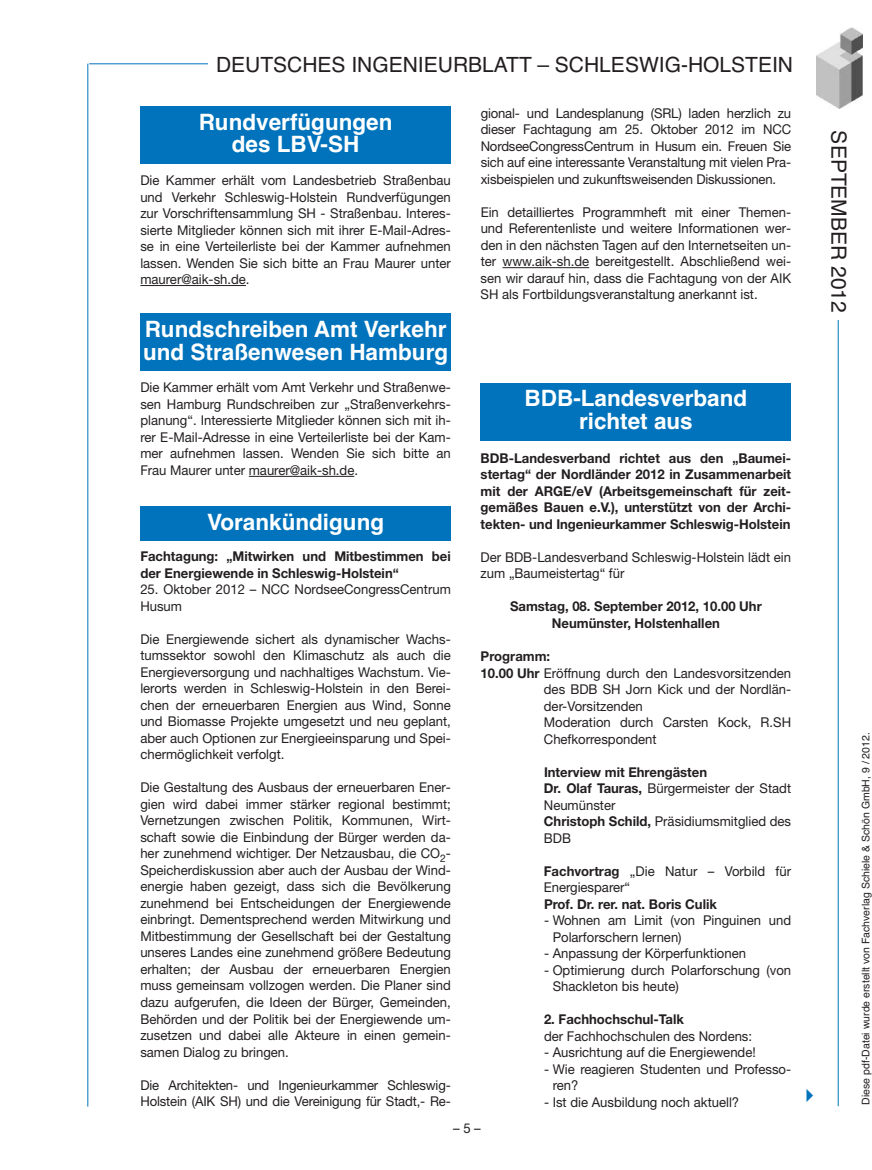
<style>
.page{position:relative;width:872px;height:1170px;background:#fff}
.page>*{position:absolute;margin:0;border:0;box-sizing:border-box;transform-origin:0 0}
.t1{font:700 22.5px/22.5px "Helvetica";color:#fff;text-align:center}
.t2{font:21px "Helvetica";color:#231f20}
.t3{font:13.5px/16.5px "Helvetica Neue";color:#231f20}
.t4{font:700 13.5px/16.5px "Helvetica Neue";color:#231f20}
.t5{font:10.5px "Helvetica";color:#231f20}
.s1{font-weight:700}
</style>
<div class="page">
<hr style="left:87px;top:64px;width:1px;height:1042px;background:#0073bc">
<hr style="left:89px;top:63px;width:124px;height:1px;background:#0073bc">
<img style="left:816px;top:28px;width:46px;height:80px">
<div style="left:208px;top:55px;width:586px;height:30px;background:#fff"></div>
<hr style="left:837px;top:226px;width:1px;height:880px;background:#0073bc">
<div style="left:817px;top:130px;width:29px;height:190px;background:#fff"></div>
<div style="left:140px;top:106px;width:311px;height:58px;background:#0073bc"></div>
<hr style="left:140px;top:285px;width:106px;height:1px;background:#231f20">
<div style="left:140px;top:313px;width:311px;height:58px;background:#0073bc"></div>
<hr style="left:249px;top:476px;width:105px;height:1px;background:#231f20">
<div style="left:140px;top:506px;width:311px;height:34px;background:#0073bc"></div>
<hr style="left:502px;top:267px;width:87px;height:1px;background:#231f20">
<div style="left:480px;top:383px;width:311px;height:57px;background:#0073bc"></div>
<h2 class="t2" style="left:216px;top:53px;width:578px">DEUTSCHES INGENIEURBLATT – SCHLESWIG-HOLSTEIN</h2>
<h1 class="t1" style="left:199px;top:111px;width:195px">Rundverfügungen des LBV-SH</h1>
<p class="t3" style="left:140px;top:173px;width:312px;text-align:justify">Die Kammer erhält vom Landesbetrieb Straßenbau und Verkehr Schleswig-Holstein Rundverfügungen zur Vorschriftensammlung SH - Straßenbau. Interes&shy;sierte Mitglieder können sich mit ihrer E-Mail-Adres&shy;se in eine Verteilerliste bei der Kammer aufnehmen lassen. Wenden Sie sich bitte an Frau Maurer unter maurer@aik-sh.de.</p>
<h1 class="t1" style="left:143px;top:318px;width:307px;text-align:left">Rundschreiben Amt Verkehr und Straßenwesen Hamburg</h1>
<p class="t3" style="left:140px;top:380px;width:312px;text-align:justify">Die Kammer erhält vom Amt Verkehr und Straßenwe&shy;sen Hamburg Rundschreiben zur „Straßenverkehrs&shy;planung“. Interessierte Mitglieder können sich mit ih&shy;rer E-Mail-Adresse in eine Verteilerliste bei der Kam&shy;mer aufnehmen lassen. Wenden Sie sich bitte an Frau Maurer unter maurer@aik-sh.de.</p>
<h1 class="t1" style="left:207px;top:510px;width:179px">Vorankündigung</h1>
<p class="t4" style="left:140px;top:549px;width:312px">Fachtagung: „Mitwirken und Mitbestimmen bei der Energiewende in Schleswig-Holstein“</p>
<p class="t3" style="left:140px;top:582px;width:312px">25. Oktober 2012 – NCC NordseeCongressCentrum<br>Husum</p>
<p class="t3" style="left:140px;top:632px;width:312px;text-align:justify">Die Energiewende sichert als dynamischer Wachs&shy;tumssektor sowohl den Klimaschutz als auch die Energieversorgung und nachhaltiges Wachstum. Vie&shy;lerorts werden in Schleswig-Holstein in den Berei&shy;chen der erneuerbaren Energien aus Wind, Sonne und Biomasse Projekte umgesetzt und neu geplant, aber auch Optionen zur Energieeinsparung und Spei&shy;chermöglichkeit verfolgt.</p>
<p class="t3" style="left:140px;top:780px;width:312px;text-align:justify">Die Gestaltung des Ausbaus der erneuerbaren Ener&shy;gien wird dabei immer stärker regional bestimmt; Vernetzungen zwischen Politik, Kommunen, Wirt&shy;schaft sowie die Einbindung der Bürger werden da&shy;her zunehmend wichtiger. Der Netzausbau, die CO<sub>2</sub>- Speicherdiskussion aber auch der Ausbau der Wind&shy;energie haben gezeigt, dass sich die Bevölkerung zunehmend bei Entscheidungen der Energiewende einbringt. Dementsprechend werden Mitwirkung und Mitbestimmung der Gesellschaft bei der Gestaltung unseres Landes eine zunehmend größere Bedeutung erhalten; der Ausbau der erneuerbaren Energien muss gemeinsam vollzogen werden. Die Planer sind dazu aufgerufen, die Ideen der Bürger, Gemeinden, Behörden und der Politik bei der Energiewende um&shy;zusetzen und dabei alle Akteure in einen gemein&shy;samen Dialog zu bringen.</p>
<p class="t3" style="left:140px;top:1077px;width:312px">Die Architekten- und Ingenieurkammer Schleswig-<br>Holstein (AIK SH) und die Vereinigung für Stadt,- Re-</p>
<p class="t3" style="left:480px;top:106px;width:312px;text-align:justify">gional- und Landesplanung (SRL) laden herzlich zu dieser Fachtagung am 25. Oktober 2012 im NCC NordseeCongressCentrum in Husum ein. Freuen Sie sich auf eine interessante Veranstaltung mit vielen Pra&shy;xisbeispielen und zukunftsweisenden Diskussionen.</p>
<p class="t3" style="left:480px;top:205px;width:312px;text-align:justify">Ein detailliertes Programmheft mit einer Themen&shy;und Referentenliste und weitere Informationen wer&shy;den in den nächsten Tagen auf den Internetseiten un&shy;ter www.aik-sh.de bereitgestellt. Abschließend wei&shy;sen wir darauf hin, dass die Fachtagung von der AIK SH als Fortbildungsveranstaltung anerkannt ist.</p>
<h1 class="t1" style="left:524px;top:387px;width:224px">BDB-Landesverband richtet aus</h1>
<p class="t4" style="left:480px;top:451px;width:312px;text-align:justify">BDB-Landesverband richtet aus den „Baumei&shy;stertag“ der Nordländer 2012 in Zusammenarbeit mit der ARGE/eV (Arbeitsgemeinschaft für zeit&shy;gemäßes Bauen e.V.), unterstützt von der Archi&shy;tekten- und Ingenieurkammer Schleswig-Holstein</p>
<p class="t3" style="left:480px;top:550px;width:312px">Der BDB-Landesverband Schleswig-Holstein lädt ein zum „Baumeistertag“ für</p>
<p class="t4" style="left:510px;top:599px;width:253px;text-align:center">Samstag, 08. September 2012, 10.00 Uhr<br>Neumünster, Holstenhallen</p>
<p class="t4" style="left:480px;top:649px;width:71px">Programm:</p>
<p class="t3" style="left:480px;top:665px;width:312px"><span class="s1">10.00 Uhr</span> Eröffnung durch den Landesvorsitzenden</p>
<p class="t3" style="left:544px;top:682px;width:249px">des BDB SH Jorn Kick und der Nordlän-</p>
<p class="t3" style="left:544px;top:698px;width:100px">der-Vorsitzenden</p>
<p class="t3" style="left:544px;top:715px;width:249px">Moderation durch Carsten Kock, R.SH</p>
<p class="t3" style="left:544px;top:731px;width:114px">Chefkorrespondent</p>
<p class="t3" style="left:544px;top:764px;width:249px"><span class="s1">Interview mit Ehrengästen<br>Dr. Olaf Tauras,</span> Bürgermeister der Stadt<br>Neumünster<br><span class="s1">Christoph Schild,</span> Präsidiumsmitglied des<br>BDB</p>
<p class="t3" style="left:544px;top:863px;width:249px"><span class="s1">Fachvortrag</span> „Die Natur – Vorbild für<br>Energiesparer“</p>
<p class="t4" style="left:544px;top:896px;width:174px">Prof. Dr. rer. nat. Boris Culik</p>
<p class="t3" style="left:552px;top:913px;width:240px;text-indent:-9px">- Wohnen am Limit (von Pinguinen und<br>Polarforschern lernen)</p>
<p class="t3" style="left:544px;top:946px;width:203px">- Anpassung der Körperfunktionen</p>
<p class="t3" style="left:552px;top:962px;width:240px;text-indent:-9px">- Optimierung durch Polarforschung (von<br>Shackleton bis heute)</p>
<p class="t4" style="left:544px;top:1012px;width:141px">2. Fachhochschul-Talk</p>
<p class="t3" style="left:544px;top:1028px;width:210px">der Fachhochschulen des Nordens:</p>
<p class="t3" style="left:544px;top:1045px;width:213px">- Ausrichtung auf die Energiewende!</p>
<p class="t3" style="left:552px;top:1061px;width:240px;text-indent:-9px">- Wie reagieren Studenten und Professo&shy;ren?</p>
<p class="t3" style="left:544px;top:1094px;width:197px">- Ist die Ausbildung noch aktuell?</p>
<p class="t3" style="left:453px;top:1120px;width:29px">–5–</p>
<h2 class="t2" style="left:851px;top:130px;width:184px;rotate:90deg">SEPTEMBER 2012</h2>
<p class="t5" style="left:859px;top:1104px;width:374px;rotate:-90deg">Diese pdf-Datei wurde erstellt von Fachverlag Schiele &amp; Schön GmbH, 9 / 2012.</p>
</div>
